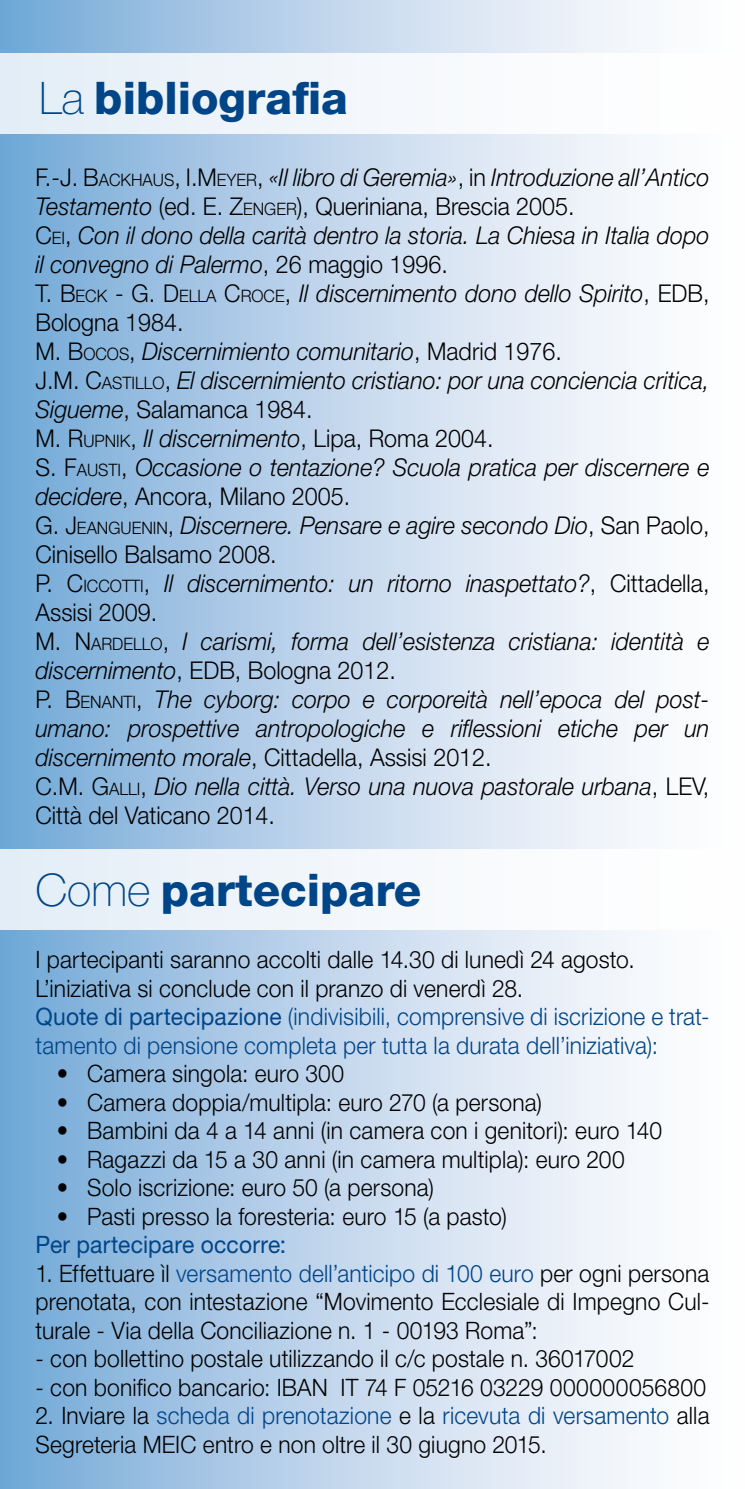
<style>
.page{position:relative;width:745px;height:1489px;background:#fff}
.page>*{position:absolute;margin:0;border:0;box-sizing:border-box;transform-origin:0 0}
.t1{font:800 45px "Helvetica Neue LT Std";color:#004588}
.t2{font:italic 300 24.5px/29px "Helvetica Neue LT Std";color:#000;scale:.95 1}
.t3{font:300 24px/28.5px "Helvetica Neue LT Std";letter-spacing:.01em;color:#000;text-align:justify;scale:.95 1}
.t4{font:300 24px/28.5px "Helvetica Neue LT Std";letter-spacing:.005em;color:#004588;scale:.95 1}
.t5{font:24px "Helvetica Neue LT Std";letter-spacing:.01em;color:#004588;scale:.95 1}
.s1{font-weight:100}
.s2{font-style:normal}
.s3{font-style:normal;font-size:17.25px}
.s4{color:#000}
.s5{font-weight:400}
.s6{color:#004588}
</style>
<div class="page">
<div style="left:0;top:0;width:744px;height:1488px;background:linear-gradient(to right,#7aacd9,#fff)"></div>
<div style="left:0;top:53px;width:744px;height:80px;background:linear-gradient(to right,#e4eef7,#fff)"></div>
<div style="left:0;top:849px;width:744px;height:80px;background:linear-gradient(to right,#e4eef7,#fff)"></div>
<h1 class="t1" style="left:39px;top:71px;width:310px"><span class="s1">La</span> bibliografia</h1>
<p class="t2" style="left:35px;top:162px;width:710px"><span class="s2">F.-J.</span> <span class="s2">B</span><span class="s3">ACKHAUS</span><span class="s2">, I.</span><span class="s2">M</span><span class="s3">EYER</span><span class="s2">,</span> «Il libro di Geremia»<span class="s2">, in</span> Introduzione all’Antico Testamento <span class="s2">(ed. E.</span> <span class="s2">Z</span><span class="s3">ENGER</span><span class="s2">), Queriniana, Brescia 2005.<br></span><span class="s2">C</span><span class="s3">EI</span><span class="s2">,</span> Con il dono della carità dentro la storia. La Chiesa in Italia dopo il convegno di Palermo<span class="s2">, 26 maggio 1996.<br></span><span class="s2">T. B</span><span class="s3">ECK</span> <span class="s2">- G. D</span><span class="s3">ELLA</span> <span class="s2">C</span><span class="s3">ROCE</span><span class="s2">,</span> Il discernimento dono dello Spirito<span class="s2">, EDB, Bologna 1984.<br></span><span class="s2">M. B</span><span class="s3">OCOS</span><span class="s2">,</span> Discernimiento comunitario<span class="s2">, Madrid 1976.<br></span><span class="s2">J.M. C</span><span class="s3">ASTILLO</span><span class="s2">,</span> El discernimiento cristiano: por una conciencia critica, Sigueme<span class="s2">, Salamanca 1984.<br></span><span class="s2">M. R</span><span class="s3">UPNIK</span><span class="s2">,</span> Il discernimento<span class="s2">, Lipa, Roma 2004.<br></span><span class="s2">S. F</span><span class="s3">AUSTI</span><span class="s2">,</span> Occasione o tentazione? Scuola pratica per discernere e decidere<span class="s2">, Ancora, Milano 2005.<br></span><span class="s2">G. J</span><span class="s3">EANGUENIN</span><span class="s2">,</span> Discernere. Pensare e agire secondo Dio<span class="s2">, San Paolo, Cinisello Balsamo 2008.<br></span><span class="s2">P. C</span><span class="s3">ICCOTTI</span><span class="s2">,</span> Il discernimento: un ritorno inaspettato?<span class="s2">, Cittadella, Assisi 2009.<br></span><span class="s2">M. N</span> <span class="s3">ARDELLO</span><span class="s2">,</span> I carismi, forma dell’esistenza cristiana: identità e discernimento<span class="s2">, EDB, Bologna 2012.<br></span><span class="s2">P. B</span><span class="s3">ENANTI</span><span class="s2">,</span> The cyborg: corpo e corporeità nell’epoca del post&shy;umano: prospettive antropologiche e riflessioni etiche per un discernimento morale<span class="s2">, Cittadella, Assisi 2012.<br></span><span class="s2">C.M. G</span><span class="s3">ALLI</span><span class="s2">,</span> Dio nella città. Verso una nuova pastorale urbana<span class="s2">, LEV, Città del Vaticano 2014.</span></p>
<h1 class="t1" style="left:35px;top:863px;width:387px"><span class="s1">Come</span> partecipare</h1>
<p class="t4" style="left:35px;top:944px;width:710px"><span class="s4">I partecipanti saranno accolti dalle 14.30 di lunedì 24 agosto.<br>L’iniziativa si conclude con il pranzo di venerdì 28.<br></span><span class="s5">Quote di partecipazione</span> (indivisibili, comprensive di iscrizione e trat&shy;tamento di pensione completa per tutta la durata dell’iniziativa):</p>
<p class="t3" style="left:57px;top:1058px;width:304px">• Camera singola: euro 300</p>
<p class="t3" style="left:57px;top:1087px;width:512px">• Camera doppia/multipla: euro 270 (a persona)</p>
<p class="t3" style="left:57px;top:1115px;width:638px">• Bambini da 4 a 14 anni (in camera con i genitori): euro 140</p>
<p class="t3" style="left:57px;top:1144px;width:599px">• Ragazzi da 15 a 30 anni (in camera multipla): euro 200</p>
<p class="t3" style="left:57px;top:1172px;width:398px">• Solo iscrizione: euro 50 (a persona)</p>
<p class="t3" style="left:57px;top:1201px;width:475px">• Pasti presso la foresteria: euro 15 (a pasto)</p>
<p class="t5" style="left:35px;top:1230px;width:265px">Per partecipare occorre:</p>
<p class="t3" style="left:35px;top:1258px;width:710px">1. Effettuare ìl <span class="s6">versamento dell’anticipo di 100 euro</span> per ogni persona prenotata, con intestazione “Movimento Ecclesiale di Impegno Cul&shy;turale - Via della Conciliazione n. 1 - 00193 Roma”:</p>
<p class="t3" style="left:35px;top:1343px;width:631px">- con bollettino postale utilizzando il c/c postale n. 36017002</p>
<p class="t3" style="left:35px;top:1372px;width:707px">- con bonifico bancario: IBAN IT 74 F 05216 03229 000000056800</p>
<p class="t3" style="left:35px;top:1400px;width:710px">2. Inviare la <span class="s6">scheda di prenotazione</span> e la <span class="s6">ricevuta di versamento</span> alla<br>Segreteria MEIC entro e non oltre il 30 giugno 2015.</p>
</div>
